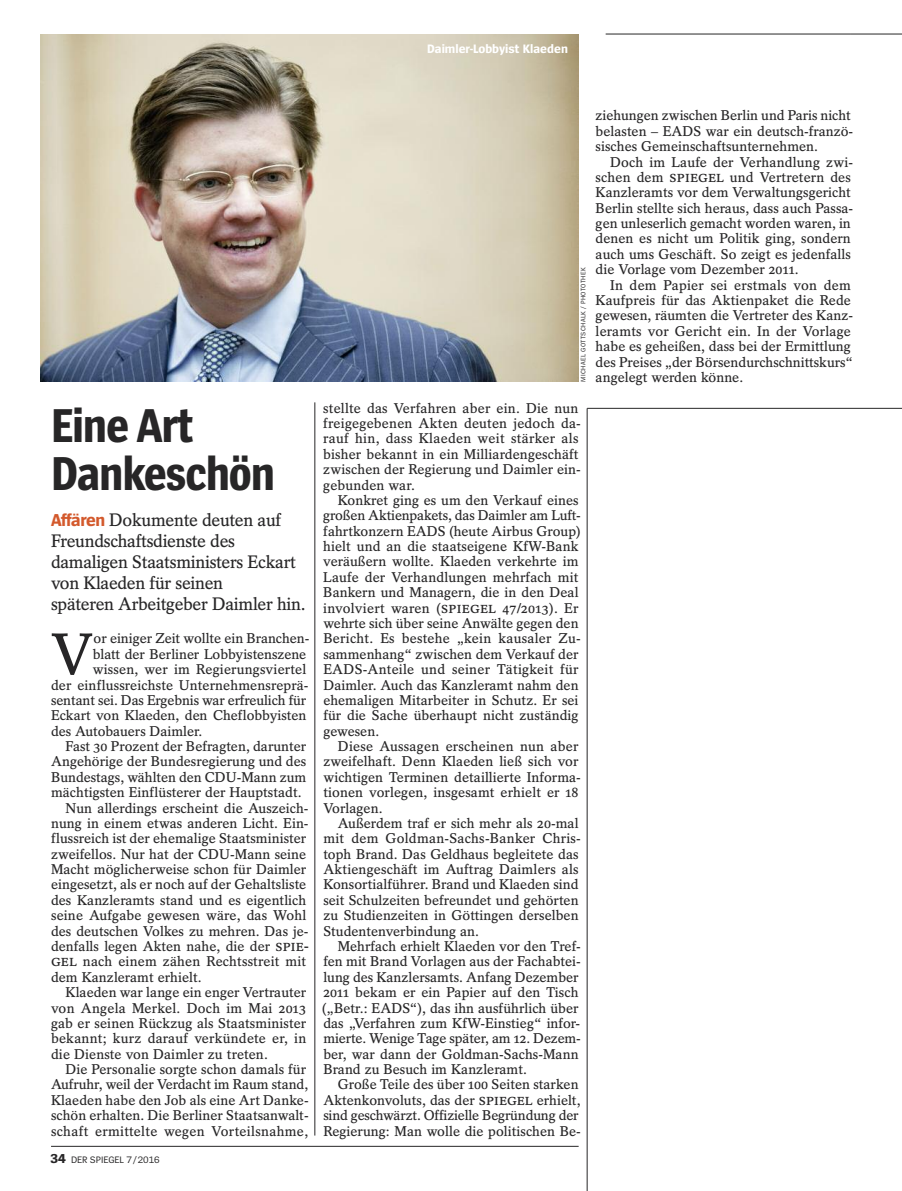
<style>
.page{position:relative;width:902px;height:1191px;background:#fff}
.page>*{position:absolute;margin:0;border:0;box-sizing:border-box;transform-origin:0 0}
.t1{font:600 58.2px "Spiegel Serif";color:#272627}
.t2{font:700 49.5px/48px "Spiegel Sans Cd";letter-spacing:-.025em;color:#272627}
.t3{font:600 18px/21px "Spiegel Serif";letter-spacing:-.02em;color:#272627}
.t4{font:600 14.1px/15.5px "Spiegel Serif";color:#272627}
.t5{font:600 14.1px "Spiegel Serif";letter-spacing:.02em;color:#272627}
.t6{font:700 12.75px "Spiegel Sans";color:#fff}
.t7{font:9.75px "Spiegel Sans";letter-spacing:-.005em;color:#272627}
.t8{font:6.75px "Spiegel Sans";letter-spacing:.05em;color:#272627}
.s1{font-family:"Spiegel Sans";font-weight:700;color:#d3592c}
.s2{font-size:15.75px}
.s3{font-weight:700;font-size:13.5px}
</style>
<div class="page">
<hr style="left:605px;top:34px;width:245px;height:1px;background:#272627">
<hr style="left:51px;top:1146px;width:527px;height:1px;background:#272627">
<hr style="left:314px;top:402px;width:1px;height:733px;background:#272627">
<hr style="left:587px;top:408px;width:1px;height:783px;background:#272627">
<hr style="left:587px;top:408px;width:314px;height:1px;background:#272627">
<hr style="left:850px;top:34px;width:51px;height:1px;background:#272627">
<img style="left:41px;top:34px;width:537px;height:348px">
<p class="t6" style="left:427px;top:44px;width:142px">Daimler-Lobbyist Klaeden</p>
<h2 class="t2" style="left:51px;top:405px;width:226px">Eine Art<br>Dankeschön</h2>
<p class="t3" style="left:51px;top:511px;width:256px"><span class="s1">Affären</span> Dokumente deuten auf<br>Freundschaftsdienste des damaligen Staatsministers Eckart von Klaeden für seinen<br>späteren Arbeitgeber Daimler hin.</p>
<h1 class="t1" style="left:51px;top:633px;width:44px">V</h1>
<p class="t4" style="left:94px;top:632px;width:217px">or einiger Zeit wollte ein Branchen-</p>
<p class="t4" style="left:93px;top:647px;width:215px">blatt der Berliner Lobbyistenszene</p>
<p class="t4" style="left:93px;top:663px;width:215px">wissen, wer im Regierungsviertel</p>
<p class="t4" style="left:51px;top:678px;width:259px">der einflussreichste Unternehmensreprä-</p>
<p class="t4" style="left:51px;top:694px;width:257px">sentant sei. Das Ergebnis war erfreulich für</p>
<p class="t4" style="left:51px;top:709px;width:257px">Eckart von Klaeden, den Cheflobbyisten</p>
<p class="t4" style="left:51px;top:724px;width:153px">des Autobauers Daimler.</p>
<p class="t4" style="left:65px;top:740px;width:242px">Fast 30 Prozent der Befragten, darunter</p>
<p class="t4" style="left:51px;top:755px;width:257px">Angehörige der Bundesregierung und des</p>
<p class="t4" style="left:51px;top:770px;width:257px">Bundestags, wählten den CDU-Mann zum</p>
<p class="t4" style="left:51px;top:786px;width:252px">mächtigsten Einflüsterer der Hauptstadt.</p>
<p class="t4" style="left:65px;top:801px;width:245px">Nun allerdings erscheint die Auszeich-</p>
<p class="t4" style="left:51px;top:817px;width:259px">nung in einem etwas anderen Licht. Ein-</p>
<p class="t4" style="left:51px;top:832px;width:257px">flussreich ist der ehemalige Staatsminister</p>
<p class="t4" style="left:51px;top:847px;width:257px">zweifellos. Nur hat der CDU-Mann seine</p>
<p class="t4" style="left:51px;top:863px;width:257px">Macht möglicherweise schon für Daimler</p>
<p class="t4" style="left:51px;top:878px;width:257px">eingesetzt, als er noch auf der Gehaltsliste</p>
<p class="t4" style="left:51px;top:893px;width:257px">des Kanzleramts stand und es eigentlich</p>
<p class="t4" style="left:51px;top:909px;width:257px">seine Aufgabe gewesen wäre, das Wohl</p>
<p class="t4" style="left:51px;top:924px;width:259px">des deutschen Volkes zu mehren. Das je-</p>
<p class="t4" style="left:51px;top:940px;width:259px">denfalls legen Akten nahe, die der <span class="s2">SPIE-</span></p>
<p class="t4" style="left:51px;top:955px;width:257px"><span class="s2">GEL</span> nach einem zähen Rechtsstreit mit</p>
<p class="t4" style="left:51px;top:970px;width:152px">dem Kanzleramt erhielt.</p>
<p class="t4" style="left:65px;top:986px;width:242px">Klaeden war lange ein enger Vertrauter</p>
<p class="t4" style="left:51px;top:1001px;width:257px">von Angela Merkel. Doch im Mai 2013</p>
<p class="t4" style="left:51px;top:1016px;width:257px">gab er seinen Rückzug als Staatsminister</p>
<p class="t4" style="left:51px;top:1032px;width:257px">bekannt; kurz darauf verkündete er, in</p>
<p class="t4" style="left:51px;top:1047px;width:218px">die Dienste von Daimler zu treten.</p>
<p class="t4" style="left:65px;top:1063px;width:242px">Die Personalie sorgte schon damals für</p>
<p class="t4" style="left:51px;top:1078px;width:259px">Aufruhr, weil der Verdacht im Raum stand,</p>
<p class="t4" style="left:51px;top:1093px;width:259px">Klaeden habe den Job als eine Art Danke-</p>
<p class="t4" style="left:51px;top:1109px;width:259px">schön erhalten. Die Berliner Staatsanwalt-</p>
<p class="t5" style="left:51px;top:1125px;width:259px">schaft ermittelte wegen Vorteilsnahme,</p>
<p class="t7" style="left:51px;top:1156px;width:111px"><span class="s3">34</span> DER SPIEGEL 7/2016</p>
<p class="t8" style="left:580px;top:382px;width:116px;rotate:-90deg">MICHAEL GOTTSCHALK / PHOTOTHEK</p>
<p class="t4" style="left:323px;top:401px;width:259px">stellte das Verfahren aber ein. Die nun freigegebenen Akten deuten jedoch da&shy;rauf hin, dass Klaeden weit stärker als bisher bekannt in ein Milliardengeschäft zwischen der Regierung und Daimler ein&shy;gebunden war.</p>
<p class="t4" style="left:323px;top:494px;width:259px;text-indent:14px">Konkret ging es um den Verkauf eines großen Aktienpakets, das Daimler am Luft&shy;fahrtkonzern EADS (heute Airbus Group) hielt und an die staatseigene KfW-Bank veräußern wollte. Klaeden verkehrte im Laufe der Verhandlungen mehrfach mit Bankern und Managern, die in den Deal involviert waren (<span class="s2">SPIEGEL</span> 47/2013). Er wehrte sich über seine Anwälte gegen den Bericht. Es bestehe „kein kausaler Zu&shy;sammenhang“ zwischen dem Verkauf der EADS-Anteile und seiner Tätigkeit für Daimler. Auch das Kanzleramt nahm den ehemaligen Mitarbeiter in Schutz. Er sei für die Sache überhaupt nicht zuständig gewesen.</p>
<p class="t4" style="left:323px;top:740px;width:259px;text-indent:14px">Diese Aussagen erscheinen nun aber zweifelhaft. Denn Klaeden ließ sich vor wichtigen Terminen detaillierte Informa&shy;tionen vorlegen, insgesamt erhielt er 18<br>Vorlagen.</p>
<p class="t4" style="left:323px;top:817px;width:259px;text-indent:14px">Außerdem traf er sich mehr als 20-mal mit dem Goldman-Sachs-Banker Chris&shy;toph Brand. Das Geldhaus begleitete das Aktiengeschäft im Auftrag Daimlers als Konsortialführer. Brand und Klaeden sind seit Schulzeiten befreundet und gehörten zu Studienzeiten in Göttingen derselben Studentenverbindung an.</p>
<p class="t4" style="left:322px;top:940px;width:260px;text-indent:16px">Mehrfach erhielt Klaeden vor den Tref&shy;fen mit Brand Vorlagen aus der Fachabtei&shy;lung des Kanzlersamts. Anfang Dezember 2011 bekam er ein Papier auf den Tisch („Betr.: EADS“), das ihn ausführlich über das „Verfahren zum KfW-Einstieg“ infor&shy;mierte. Wenige Tage später, am 12. Dezem&shy;ber, war dann der Goldman-Sachs-Mann Brand zu Besuch im Kanzleramt.</p>
<p class="t4" style="left:323px;top:1078px;width:259px;text-indent:14px">Große Teile des über 100 Seiten starken Aktenkonvoluts, das der <span class="s2">SPIEGEL</span> erhielt, sind geschwärzt. Offizielle Begründung der Regierung: Man wolle die politischen Be-</p>
<p class="t4" style="left:595px;top:109px;width:259px">ziehungen zwischen Berlin und Paris nicht belasten – EADS war ein deutsch-franzö&shy;sisches Gemeinschaftsunternehmen.</p>
<p class="t4" style="left:595px;top:155px;width:259px;text-indent:14px">Doch im Laufe der Verhandlung zwi&shy;schen dem <span class="s2">SPIEGEL</span> und Vertretern des Kanzleramts vor dem Verwaltungsgericht Berlin stellte sich heraus, dass auch Passa&shy;gen unleserlich gemacht worden waren, in denen es nicht um Politik ging, sondern auch ums Geschäft. So zeigt es jedenfalls die Vorlage vom Dezember 2011.</p>
<p class="t4" style="left:595px;top:278px;width:259px;text-indent:14px">In dem Papier sei erstmals von dem Kaufpreis für das Aktienpaket die Rede gewesen, räumten die Vertreter des Kanz&shy;leramts vor Gericht ein. In der Vorlage habe es geheißen, dass bei der Ermittlung des Preises „der Börsendurchschnittskurs“ angelegt werden könne.</p>
</div>
